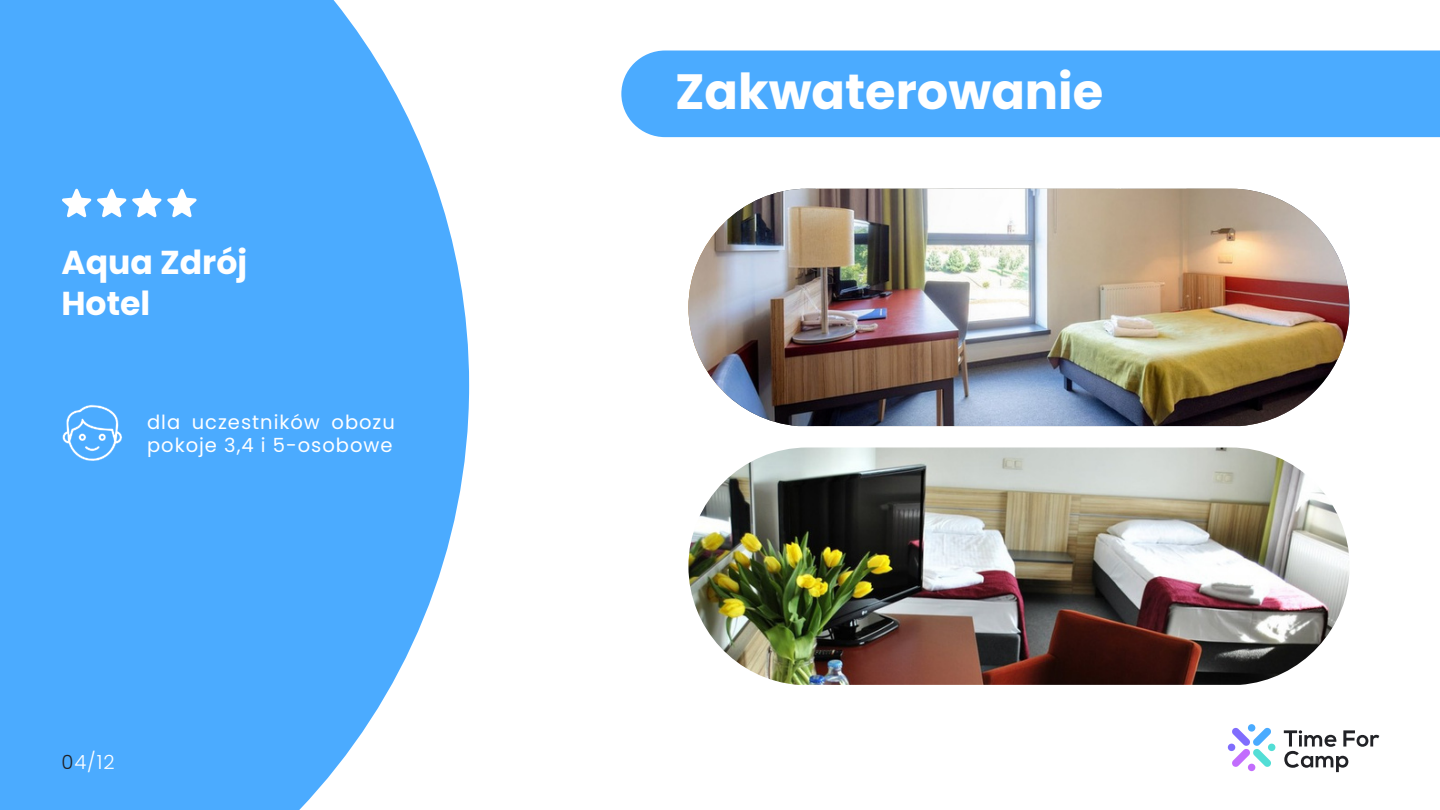
<style>
.page{position:relative;width:1440px;height:810px;background:#fff}
.page>*{position:absolute;margin:0;border:0;box-sizing:border-box;transform-origin:0 0}
.t1{font:700 49.5px "Poppins";color:#fff}
.t2{font:700 33.15px/40.5px "Poppins";color:#fff}
.t3{font:19.5px/23.7px "Poppins";letter-spacing:.05em;color:#fff}
.t4{font:300 19.5px "Poppins";color:#fff}
.s1{color:#212226}
</style>
<div class="page">
<svg style="left:0;top:0;width:469px;height:810px;background:#5db3ff"></svg>
<div style="left:621px;top:51px;width:819px;height:86px;background:#4babff"></div>
<img style="left:688px;top:448px;width:662px;height:237px;border-radius:116px">
<img style="left:688px;top:189px;width:661px;height:237px">
<svg style="left:62px;top:404px;width:60px;height:57px;background:#6cbaff"></svg>
<svg style="left:62px;top:189px;width:29px;height:28px"></svg>
<svg style="left:97px;top:189px;width:29px;height:28px"></svg>
<svg style="left:132px;top:189px;width:29px;height:28px"></svg>
<svg style="left:167px;top:189px;width:30px;height:28px"></svg>
<svg style="left:1284px;top:730px;width:95px;height:42px"></svg>
<div style="left:1268px;top:744px;width:7px;height:7px;background:#53ded6;border-radius:4px"></div>
<svg style="left:1232px;top:728px;width:39px;height:39px"></svg>
<div style="left:1248px;top:764px;width:7px;height:7px;background:#c26dfd;border-radius:4px"></div>
<div style="left:1248px;top:724px;width:7px;height:8px;background:#4aabff;border-radius:4px"></div>
<div style="left:1228px;top:744px;width:7px;height:7px;background:#806dfd;border-radius:4px"></div>
<h2 class="t2" style="left:61px;top:242px;width:187px">Aqua Zdrój<br>Hotel</h2>
<p class="t3" style="left:147px;top:410px;width:249px">dla uczestników obozu pokoje 3,4 i 5-osobowe</p>
<p class="t4" style="left:61px;top:748px;width:55px"><span class="s1">0</span>4/12</p>
<h1 class="t1" style="left:675px;top:57px;width:430px">Zakwaterowanie</h1>
</div>
